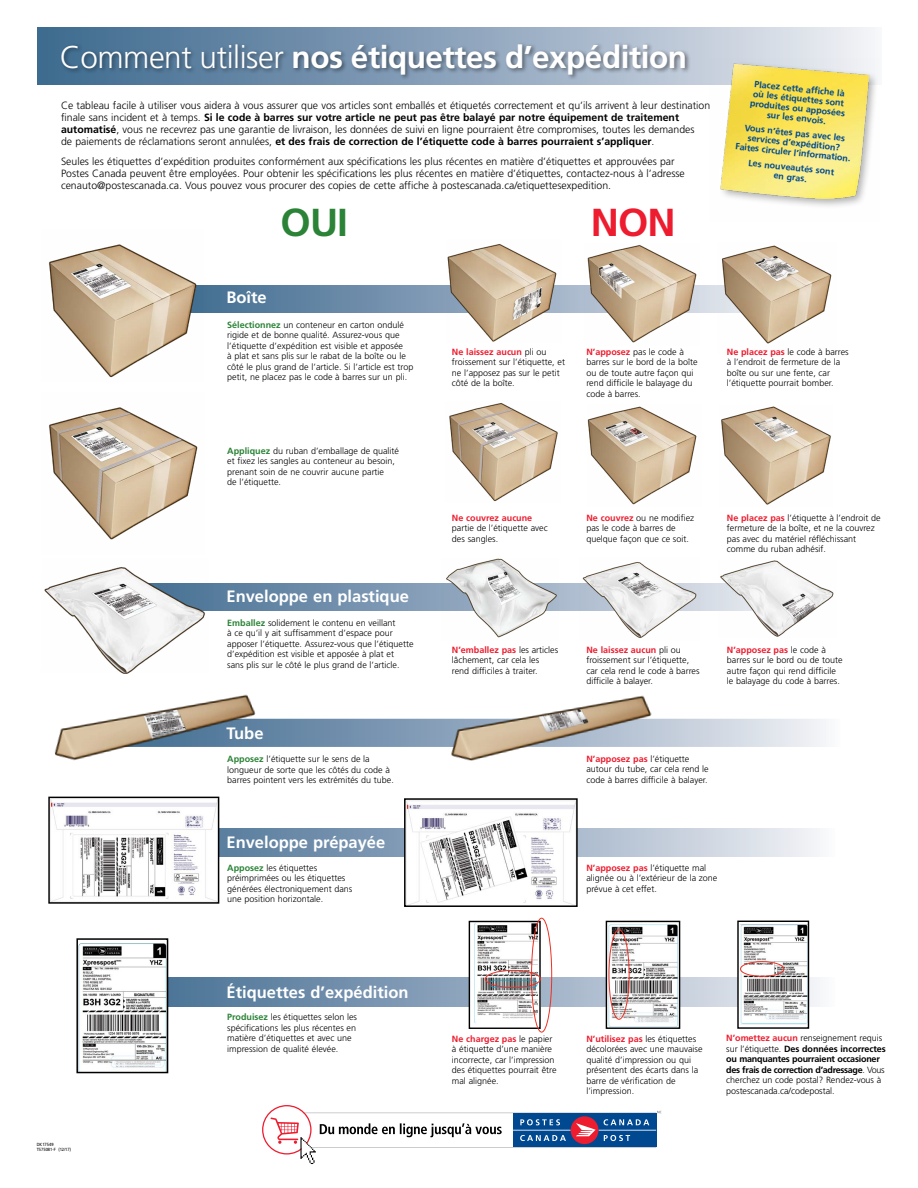
<style>
.page{position:relative;width:918px;height:1188px;background:#fff}
.page>*{position:absolute;margin:0;border:0;box-sizing:border-box;transform-origin:0 0}
.t1{font:700 39px "Frutiger LT Std";color:#2a8336}
.t2{font:700 39px "Frutiger LT Std";color:#ed1c2e}
.Heading_1{font:700 31.5px "Frutiger LT Std";letter-spacing:-.015em;color:#fff}
.Heading_2{font:700 16.5px "Frutiger LT Std";color:#fff}
.body_e{font:700 16.5px "Frutiger LT Std";color:#fff}
.body_f{font:300 10.5px/12px "Frutiger LT Std";color:#000}
.body_e-2{font:300 9px/10.5px "Frutiger LT Std";color:#000}
.body_f-2{font:300 9px/10.5px "Frutiger LT Std";color:#000}
.body_f-3{font:700 9px/9.8px "Frutiger LT Std";color:#004990;text-align:center}
.t3{font:4.5px/5.2px "Frutiger LT Std";color:#000;scale:.9 1}
.s1{font-weight:300}
.s2{font-weight:700}
.s3{font-weight:700;color:#2a8336}
.s4{font-weight:700;color:#ed1c2e}
</style>
<div class="page">
<svg style="left:278px;top:719px;width:548px;height:28px;background:#a7b8cb"></svg>
<div style="left:37px;top:28px;width:844px;height:57px;background:linear-gradient(to right,#37648b,#ececf2)"></div>
<div style="left:59px;top:42px;width:632px;height:38px;background:#000;opacity:.45"></div>
<svg style="left:204px;top:285px;width:513px;height:27px;background:#7190ac"></svg>
<svg style="left:210px;top:583px;width:508px;height:27px;background:#7b96b1"></svg>
<svg style="left:219px;top:828px;width:601px;height:29px;background:#a4b6c9"></svg>
<svg style="left:168px;top:978px;width:652px;height:28px;background:#859eb6"></svg>
<img style="left:710px;top:59px;width:169px;height:147px">
<img style="left:49px;top:244px;width:155px;height:134px">
<img style="left:44px;top:567px;width:166px;height:107px">
<img style="left:49px;top:407px;width:149px;height:133px">
<img style="left:79px;top:943px;width:86px;height:127px">
<div style="left:76px;top:938px;width:92px;height:135px;border:2px solid #000"></div>
<img style="left:471px;top:923px;width:68px;height:104px">
<div style="left:469px;top:921px;width:72px;height:108px;border:1px solid #000"></div>
<img style="left:739px;top:924px;width:68px;height:101px">
<div style="left:737px;top:921px;width:72px;height:108px;border:1px solid #000"></div>
<img style="left:608px;top:924px;width:70px;height:103px">
<div style="left:606px;top:921px;width:74px;height:108px;border:1px solid #000"></div>
<div style="left:531px;top:918px;width:21px;height:115px;border:1px solid #ee3124;border-radius:50%"></div>
<div style="left:608px;top:929px;width:22px;height:91px;border:1px solid #ee3124;border-radius:50%"></div>
<div style="left:740px;top:961px;width:44px;height:16px;border:1px solid #ee3124;border-radius:50%"></div>
<div style="left:485px;top:970px;width:56px;height:18px;border:1px solid #ee3124;border-radius:50%"></div>
<img style="left:585px;top:245px;width:115px;height:98px">
<img style="left:446px;top:244px;width:116px;height:98px">
<img style="left:717px;top:245px;width:115px;height:99px">
<img style="left:449px;top:403px;width:109px;height:98px">
<img style="left:440px;top:558px;width:120px;height:80px">
<img style="left:580px;top:562px;width:119px;height:76px">
<img style="left:718px;top:561px;width:116px;height:76px">
<img style="left:587px;top:406px;width:110px;height:99px">
<img style="left:721px;top:406px;width:110px;height:99px">
<img style="left:437px;top:695px;width:229px;height:66px">
<img style="left:54px;top:694px;width:224px;height:67px">
<svg style="left:262px;top:1105px;width:399px;height:59px"></svg>
<img style="left:50px;top:799px;width:167px;height:103px">
<div style="left:48px;top:797px;width:171px;height:107px;border:1px solid #000"></div>
<img style="left:406px;top:800px;width:170px;height:105px">
<div style="left:404px;top:798px;width:174px;height:109px;border:1px solid #000"></div>
<h1 class="Heading_1" style="left:60px;top:38px;width:629px"><span class="s1">Comment utiliser</span> nos étiquettes d’expédition</h1>
<p class="body_f" style="left:61px;top:99px;width:651px">Ce tableau facile à utiliser vous aidera à vous assurer que vos articles sont emballés et étiquetés correctement et qu’ils arrivent à leur destination finale sans incident et à temps. <span class="s2">Si le code à barres sur votre article ne peut pas être balayé par notre équipement de traitement automatisé</span>, vous ne recevrez pas une garantie de livraison, les données de suivi en ligne pourraient être compromises, toutes les demandes<br>de paiements de réclamations seront annulées, <span class="s2">et des frais de correction de l’étiquette code à barres pourraient s’appliquer</span>.</p>
<p class="body_f" style="left:61px;top:155px;width:625px">Seules les étiquettes d’expédition produites conformément aux spécifications les plus récentes en matière d’étiquettes et approuvées par<br>Postes Canada peuvent être employées. Pour obtenir les spécifications les plus récentes en matière d’étiquettes, contactez-nous à l’adresse cenauto@postescanada.ca. Vous pouvez vous procurer des copies de cette affiche à postescanada.ca/etiquettesexpedition.</p>
<h1 class="t1" style="left:281px;top:200px;width:69px">OUI</h1>
<h1 class="t2" style="left:591px;top:200px;width:86px">NON</h1>
<p class="body_f-3" style="left:753px;top:79px;width:97px;rotate:6deg">Placez cette affiche là où les étiquettes sont produites ou apposées sur les envois.</p>
<p class="body_f-3" style="left:738px;top:122px;width:117px;rotate:6deg">Vous n’êtes pas avec les services d’expédition?<br>Faites circuler l’information.</p>
<p class="body_f-3" style="left:749px;top:158px;width:88px;rotate:6deg">Les nouveautés sont en gras.</p>
<h2 class="Heading_2" style="left:226px;top:288px;width:42px">Boîte</h2>
<p class="body_f-2" style="left:227px;top:320px;width:188px"><span class="s3">Sélectionnez</span> un conteneur en carton ondulé rigide et de bonne qualité. Assurez-vous que l’étiquette d’expédition est visible et apposée<br>à plat et sans plis sur le rabat de la boîte ou le côté le plus grand de l’article. Si l’article est trop petit, ne placez pas le code à barres sur un pli.</p>
<p class="body_e-2" style="left:227px;top:445px;width:173px"><span class="s3">Appliquez</span> du ruban d’emballage de qualité et fixez les sangles au conteneur au besoin, prenant soin de ne couvrir aucune partie</p>
<p class="body_e-2" style="left:227px;top:477px;width:55px">de l’étiquette.</p>
<h2 class="Heading_2" style="left:227px;top:586px;width:184px">Enveloppe en plastique</h2>
<p class="body_e-2" style="left:227px;top:617px;width:170px"><span class="s3">Emballez</span> solidement le contenu en veillant</p>
<p class="body_e-2" style="left:227px;top:628px;width:188px">à ce qu’il y ait suffisamment d’espace pour apposer l’étiquette. Assurez-vous que l’étiquette d’expédition est visible et apposée à plat et</p>
<p class="body_e-2" style="left:227px;top:659px;width:174px">sans plis sur le côté le plus grand de l’article.</p>
<p class="body_e-2" style="left:452px;top:346px;width:115px"><span class="s4">Ne laissez aucun</span> pli ou froissement sur l’étiquette, et ne l’apposez pas sur le petit côté de la boîte.</p>
<p class="body_e-2" style="left:586px;top:346px;width:113px"><span class="s4">N’apposez</span> pas le code à barres sur le bord de la boîte ou de toute autre façon qui rend difficile le balayage du code à barres.</p>
<p class="body_e-2" style="left:727px;top:346px;width:123px"><span class="s4">Ne placez pas</span> le code à barres à l’endroit de fermeture de la boîte ou sur une fente, car l’étiquette pourrait bomber.</p>
<p class="body_e-2" style="left:452px;top:513px;width:97px"><span class="s4">Ne couvrez aucune </span>partie de l’étiquette avec des sangles.</p>
<p class="body_e-2" style="left:586px;top:513px;width:109px"><span class="s4">Ne couvrez</span> ou ne modifiez pas le code à barres de quelque façon que ce soit.</p>
<p class="body_e-2" style="left:727px;top:512px;width:155px"><span class="s4">Ne placez pas</span> l’étiquette à l’endroit de fermeture de la boîte, et ne la couvrez pas avec du matériel réfléchissant comme du ruban adhésif.</p>
<p class="body_e-2" style="left:452px;top:644px;width:108px"><span class="s4">N’emballez pas</span> les articles lâchement, car cela les rend difficiles à traiter.</p>
<p class="body_e-2" style="left:586px;top:645px;width:115px"><span class="s4">Ne laissez aucun</span> pli ou froissement sur l’étiquette, car cela rend le code à barres difficile à balayer.</p>
<p class="body_e-2" style="left:727px;top:644px;width:117px"><span class="s4">N’apposez pas</span> le code à barres sur le bord ou de toute autre façon qui rend difficile le balayage du code à barres.</p>
<p class="body_e" style="left:227px;top:724px;width:38px">Tube</p>
<p class="body_e-2" style="left:227px;top:754px;width:168px"><span class="s3">Apposez</span> l’étiquette sur le sens de la longueur de sorte que les côtés du code à barres pointent vers les extrémités du tube.</p>
<p class="body_e-2" style="left:586px;top:754px;width:124px"><span class="s4">N’apposez pas</span> l’étiquette autour du tube, car cela rend le code à barres difficile à balayer.</p>
<h2 class="Heading_2" style="left:227px;top:833px;width:160px">Enveloppe prépayée</h2>
<p class="body_e-2" style="left:227px;top:863px;width:127px"><span class="s3">Apposez</span> les étiquettes préimprimées ou les étiquettes générées électroniquement dans une position horizontale.</p>
<p class="body_f-2" style="left:586px;top:863px;width:133px"><span class="s4">N’apposez pas</span> l’étiquette mal alignée ou à l’extérieur de la zone prévue à cet effet.</p>
<p class="t3" style="left:37px;top:1142px;width:40px">DK17549<br>T575081-F (12/17)</p>
<h2 class="Heading_2" style="left:227px;top:982px;width:184px">Étiquettes d’expédition</h2>
<p class="body_e-2" style="left:227px;top:1012px;width:131px"><span class="s3">Produisez</span> les étiquettes selon les spécifications les plus récentes en matière d’étiquettes et avec une impression de qualité élevée.</p>
<p class="body_e-2" style="left:452px;top:1034px;width:106px"><span class="s4">Ne chargez pas</span> le papier à étiquette d’une manière incorrecte, car l’impression des étiquettes pourrait être mal alignée.</p>
<p class="body_e-2" style="left:586px;top:1034px;width:118px"><span class="s4">N’utilisez pas</span> les étiquettes décolorées avec une mauvaise qualité d’impression ou qui présentent des écarts dans la barre de vérification de l’impression.</p>
<p class="body_e-2" style="left:726px;top:1033px;width:161px"><span class="s4">N’omettez aucun</span> renseignement requis sur l’étiquette. <span class="s2">Des données incorrectes ou manquantes pourraient occasioner des frais de correction d’adressage</span>. Vous cherchez un code postal? Rendez-vous à postescanada.ca/codepostal.</p>
</div>
